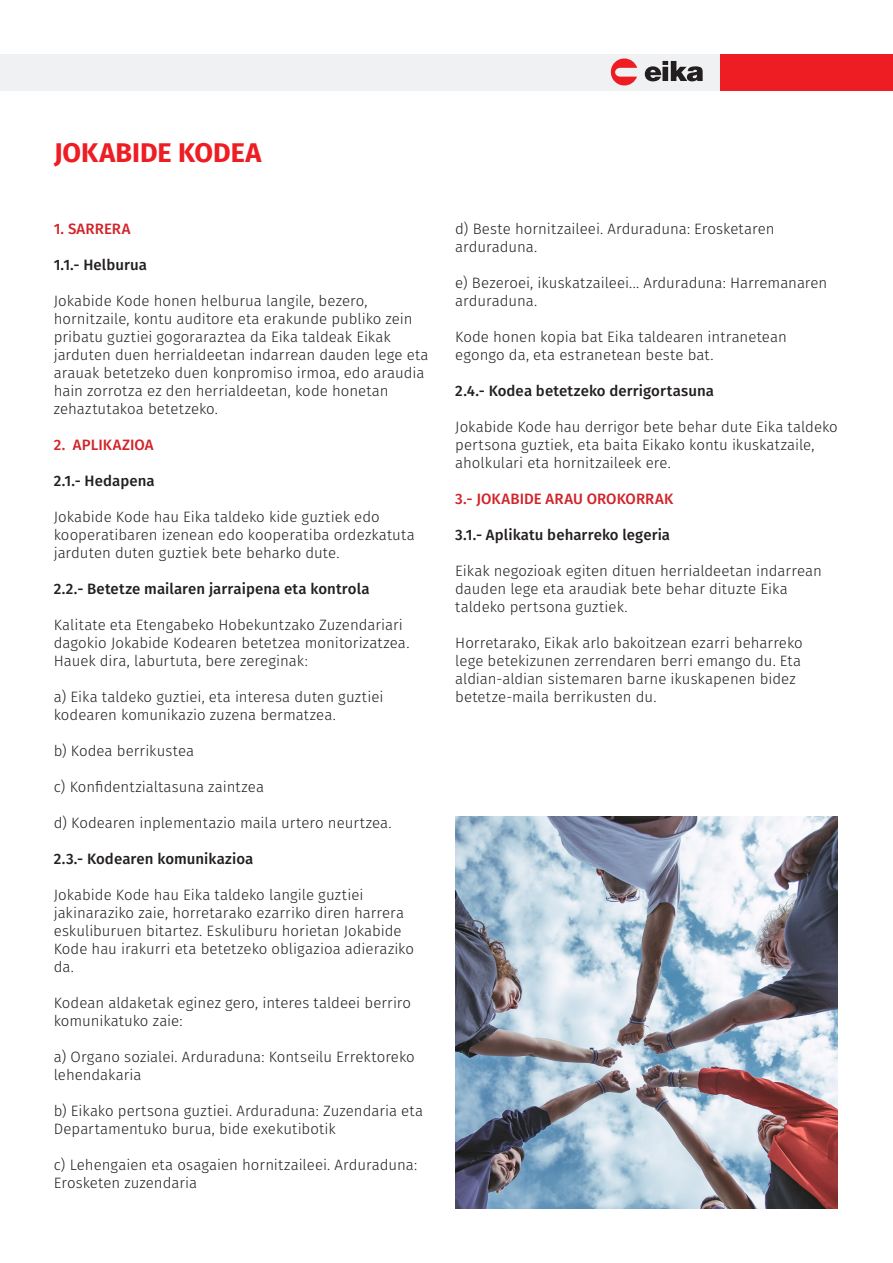
<style>
.page{position:relative;width:893px;height:1263px;background:#fff}
.page>*{position:absolute;margin:0;border:0;box-sizing:border-box;transform-origin:0 0}
.BC{font:700 27px "Fira Sans";color:#ee1d23}
.BC-2{font:300 15px/18px "Fira Sans";color:#231f20}
.BC-3{font:500 15px "Fira Sans";letter-spacing:.005em;color:#231f20}
.BC-4{font:500 15px "Fira Sans";letter-spacing:.005em;color:#d1232a}
</style>
<div class="page">
<div style="left:0;top:54px;width:752px;height:36px;background:#f0f1f2"></div>
<div style="left:721px;top:54px;width:172px;height:36px;background:#ee1d23"></div>
<svg style="left:645px;top:61px;width:58px;height:20px"></svg>
<svg style="left:611px;top:58px;width:26px;height:28px"></svg>
<img style="left:455px;top:816px;width:383px;height:393px">
<p class="BC" style="left:54px;top:134px;width:209px">JOKABIDE KODEA</p>
<p class="BC-4" style="left:54px;top:218px;width:78px">1. SARRERA</p>
<p class="BC-3" style="left:54px;top:254px;width:95px">1.1.- Helburua</p>
<p class="BC-2" style="left:54px;top:292px;width:376px">Jokabide Kode honen helburua langile, bezero, hornitzaile, kontu auditore eta erakunde publiko zein pribatu guztiei gogoraraztea da Eika taldeak Eikak jarduten duen herrialdeetan indarrean dauden lege eta arauak betetzeko duen konpromiso irmoa, edo araudia hain zorrotza ez den herrialdeetan, kode honetan zehaztutakoa betetzeko.</p>
<p class="BC-4" style="left:54px;top:434px;width:101px">2. APLIKAZIOA</p>
<p class="BC-3" style="left:54px;top:470px;width:102px">2.1.- Hedapena</p>
<p class="BC-2" style="left:54px;top:508px;width:362px">Jokabide Kode hau Eika taldeko kide guztiek edo kooperatibaren izenean edo kooperatiba ordezkatuta jarduten duten guztiek bete beharko dute.</p>
<p class="BC-3" style="left:54px;top:578px;width:317px">2.2.- Betetze mailaren jarraipena eta kontrola</p>
<p class="BC-2" style="left:54px;top:616px;width:357px">Kalitate eta Etengabeko Hobekuntzako Zuzendariari dagokio Jokabide Kodearen betetzea monitorizatzea.<br>Hauek dira, laburtuta, bere zereginak:</p>
<p class="BC-2" style="left:54px;top:688px;width:331px">a) Eika taldeko guztiei, eta interesa duten guztiei kodearen komunikazio zuzena bermatzea.</p>
<p class="BC-2" style="left:54px;top:742px;width:142px">b) Kodea berrikustea</p>
<p class="BC-2" style="left:54px;top:778px;width:212px">c) Konfidentzialtasuna zaintzea</p>
<p class="BC-2" style="left:54px;top:814px;width:339px">d) Kodearen inplementazio maila urtero neurtzea.</p>
<p class="BC-3" style="left:54px;top:848px;width:201px">2.3.- Kodearen komunikazioa</p>
<p class="BC-2" style="left:54px;top:886px;width:362px">Jokabide Kode hau Eika taldeko langile guztiei jakinaraziko zaie, horretarako ezarriko diren harrera eskuliburuen bitartez. Eskuliburu horietan Jokabide Kode hau irakurri eta betetzeko obligazioa adieraziko da.</p>
<p class="BC-2" style="left:54px;top:994px;width:359px">Kodean aldaketak eginez gero, interes taldeei berriro komunikatuko zaie:</p>
<p class="BC-2" style="left:54px;top:1048px;width:362px">a) Organo sozialei. Arduraduna: Kontseilu Errektoreko lehendakaria</p>
<p class="BC-2" style="left:54px;top:1102px;width:371px">b) Eikako pertsona guztiei. Arduraduna: Zuzendaria eta<br>Departamentuko burua, bide exekutibotik</p>
<p class="BC-2" style="left:54px;top:1156px;width:365px">c) Lehengaien eta osagaien hornitzaileei. Arduraduna:<br>Erosketen zuzendaria</p>
<p class="BC-2" style="left:455px;top:220px;width:321px">d) Beste hornitzaileei. Arduraduna: Erosketaren arduraduna.</p>
<p class="BC-2" style="left:455px;top:274px;width:374px">e) Bezeroei, ikuskatzaileei... Arduraduna: Harremanaren arduraduna.</p>
<p class="BC-2" style="left:455px;top:328px;width:333px">Kode honen kopia bat Eika taldearen intranetean egongo da, eta estranetean beste bat.</p>
<p class="BC-3" style="left:455px;top:380px;width:260px">2.4.- Kodea betetzeko derrigortasuna</p>
<p class="BC-2" style="left:455px;top:418px;width:384px">Jokabide Kode hau derrigor bete behar dute Eika taldeko pertsona guztiek, eta baita Eikako kontu ikuskatzaile, aholkulari eta hornitzaileek ere.</p>
<p class="BC-4" style="left:455px;top:488px;width:220px">3.- JOKABIDE ARAU OROKORRAK</p>
<p class="BC-3" style="left:455px;top:524px;width:216px">3.1.- Aplikatu beharreko legeria</p>
<p class="BC-2" style="left:455px;top:562px;width:368px">Eikak negozioak egiten dituen herrialdeetan indarrean dauden lege eta araudiak bete behar dituzte Eika taldeko pertsona guztiek.</p>
<p class="BC-2" style="left:455px;top:634px;width:349px">Horretarako, Eikak arlo bakoitzean ezarri beharreko lege betekizunen zerrendaren berri emango du. Eta aldian-aldian sistemaren barne ikuskapenen bidez betetze-maila berrikusten du.</p>
</div>
